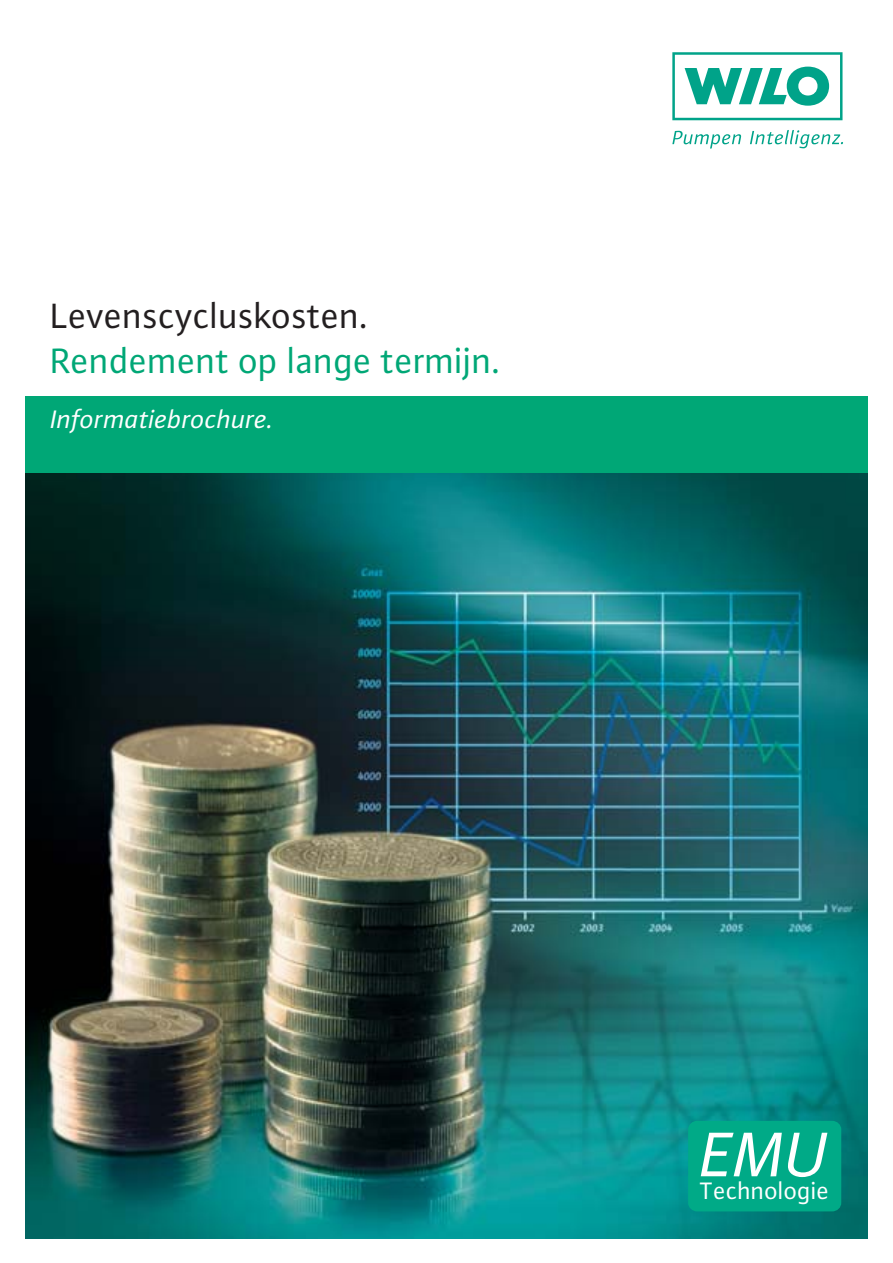
<style>
.page{position:relative;width:893px;height:1263px;background:#fff}
.page>*{position:absolute;margin:0;border:0;box-sizing:border-box;transform-origin:0 0}
.t1{font:italic 67.2px "WILO Plus TF";color:#fff}
.t2{font:37.5px "WILO Plus TF";color:#00a776}
.t3{font:37.5px "WILO Plus TF";color:#231f20}
.t4{font:italic 27px "WILO Plus TF";color:#fff}
.t5{font:25.35px "WILO Plus TF";color:#fff}
</style>
<div class="page">
<svg style="left:672px;top:52px;width:171px;height:97px"></svg>
<img style="left:25px;top:473px;width:842px;height:765px">
<div style="left:25px;top:396px;width:842px;height:77px;background:#00a776"></div>
<div style="left:688px;top:1121px;width:153px;height:90px;background:#00aa87;border-radius:9px"></div>
<p class="t3" style="left:51px;top:302px;width:319px">Levenscycluskosten.</p>
<p class="t2" style="left:51px;top:347px;width:451px">Rendement op lange termijn.</p>
<p class="t4" style="left:51px;top:409px;width:224px">Informatiebrochure.</p>
<h1 class="t1" style="left:700px;top:1129px;width:130px">E M U</h1>
<p class="t5" style="left:699px;top:1181px;width:131px">Technologie</p>
</div>
